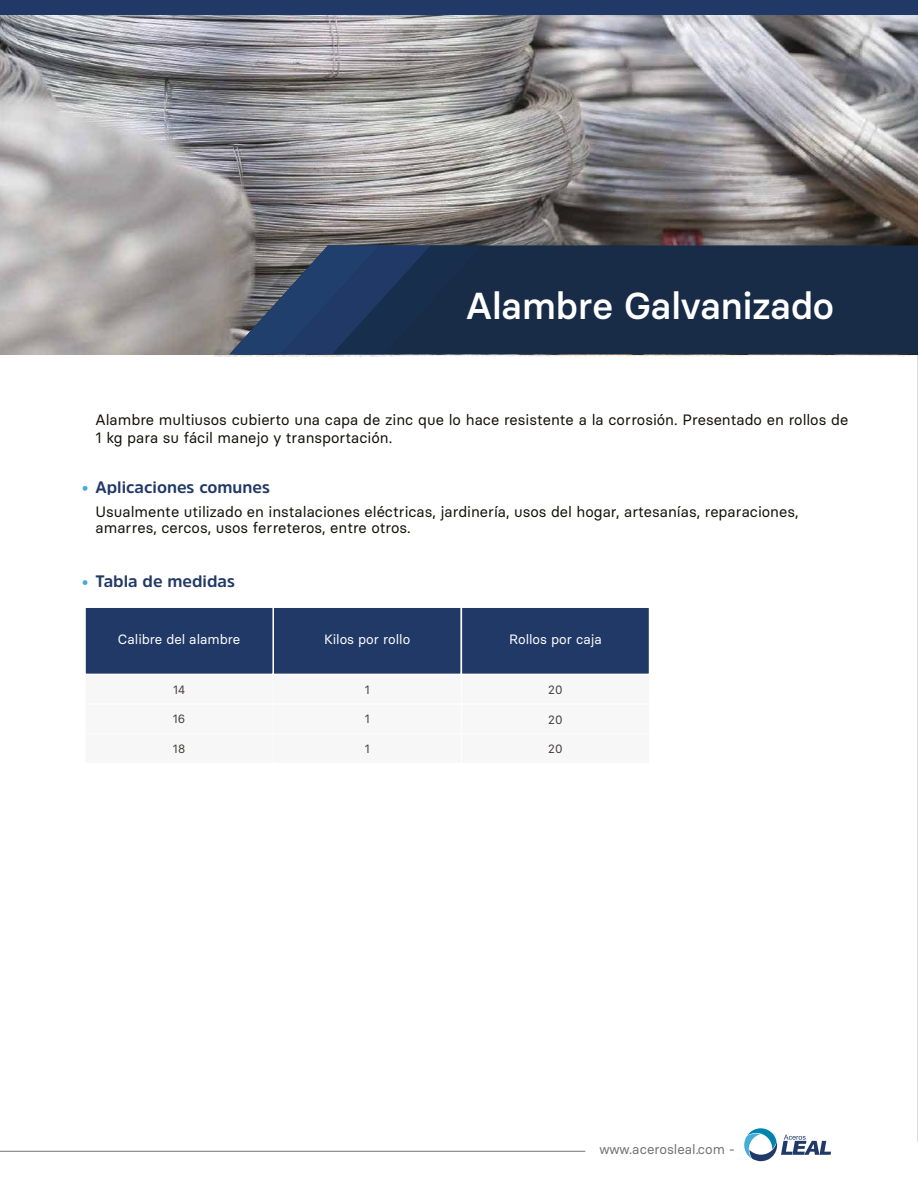
<style>
.page{position:relative;width:918px;height:1188px;background:#fff}
.page>*{position:absolute;margin:0;border:0;box-sizing:border-box;transform-origin:0 0}
.t1{font:500 37.5px "Basier Circle";color:#fff}
.t2{font:700 16.5px "Amsi Pro";color:#213966}
.t3{font:15px/18px "Basier Circle";color:#13110c}
.t4{font:13.5px "Basier Circle";color:#fff}
.t5{font:13.5px "Basier Circle";color:#747274}
.t6{font:12px "Basier Circle";color:#423e3c}
</style>
<div class="page">
<div style="left:274px;top:608px;width:187px;height:66px;background:#213966"></div>
<div style="left:84px;top:606px;width:190px;height:69px;background:#213966;border:2px solid #fff"></div>
<div style="left:461px;top:606px;width:189px;height:69px;background:#213966;border:2px solid #fff"></div>
<div style="left:85px;top:674px;width:188px;height:30px;background:#f7f7f7"></div>
<div style="left:273px;top:674px;width:188px;height:30px;background:#f7f7f7"></div>
<div style="left:461px;top:674px;width:189px;height:30px;background:#f7f7f7"></div>
<hr style="left:917px;top:76px;width:1px;height:1066px;background:#747274">
<svg style="left:83px;top:486px;width:4px;height:5px"></svg>
<svg style="left:83px;top:580px;width:4px;height:5px"></svg>
<div style="left:0;top:0;width:918px;height:354px;background:#213966"></div>
<hr style="left:0;top:1151px;width:585px;height:1px;background:#747274">
<svg style="left:744px;top:1128px;width:87px;height:33px"></svg>
<div style="left:85px;top:704px;width:188px;height:30px;background:#f7f7f7"></div>
<div style="left:273px;top:704px;width:188px;height:30px;background:#f7f7f7"></div>
<div style="left:461px;top:704px;width:189px;height:30px;background:#f7f7f7"></div>
<div style="left:85px;top:734px;width:188px;height:29px;background:#f7f7f7"></div>
<div style="left:273px;top:734px;width:188px;height:29px;background:#f7f7f7"></div>
<div style="left:461px;top:734px;width:189px;height:29px;background:#f7f7f7"></div>
<img style="left:0;top:15px;width:918px;height:339px">
<img style="left:213px;top:239px;width:697px;height:118px">
<div style="left:482px;top:245px;width:436px;height:109px;background:#182b47"></div>
<svg style="left:229px;top:245px;width:253px;height:109px"></svg>
<h1 class="t1" style="left:466px;top:283px;width:369px">Alambre Galvanizado</h1>
<p class="t3" style="left:96px;top:411px;width:754px">Alambre multiusos cubierto una capa de zinc que lo hace resistente a la corrosión. Presentado en rollos de<br>1 kg para su fácil manejo y transportación.</p>
<p class="t2" style="left:96px;top:475px;width:176px">Aplicaciones comunes</p>
<p class="t3" style="left:96px;top:503px;width:705px;line-height:16.5px">Usualmente utilizado en instalaciones eléctricas, jardinería, usos del hogar, artesanías, reparaciones, amarres, cercos, usos ferreteros, entre otros.</p>
<p class="t2" style="left:96px;top:570px;width:141px">Tabla de medidas</p>
<p class="t4" style="left:118px;top:631px;width:124px">Calibre del alambre</p>
<p class="t4" style="left:509px;top:631px;width:94px">Rollos por caja</p>
<p class="t6" style="left:173px;top:682px;width:14px">14</p>
<p class="t6" style="left:365px;top:682px;width:7px">1</p>
<p class="t6" style="left:548px;top:682px;width:16px">20</p>
<p class="t4" style="left:324px;top:631px;width:87px">Kilos por rollo</p>
<p class="t6" style="left:173px;top:712px;width:14px">16</p>
<p class="t6" style="left:365px;top:711px;width:7px">1</p>
<p class="t6" style="left:548px;top:712px;width:16px">20</p>
<p class="t6" style="left:173px;top:741px;width:14px">18</p>
<p class="t6" style="left:365px;top:741px;width:7px">1</p>
<p class="t6" style="left:548px;top:741px;width:16px">20</p>
<p class="t5" style="left:599px;top:1141px;width:137px">www.acerosleal.com -</p>
</div>
